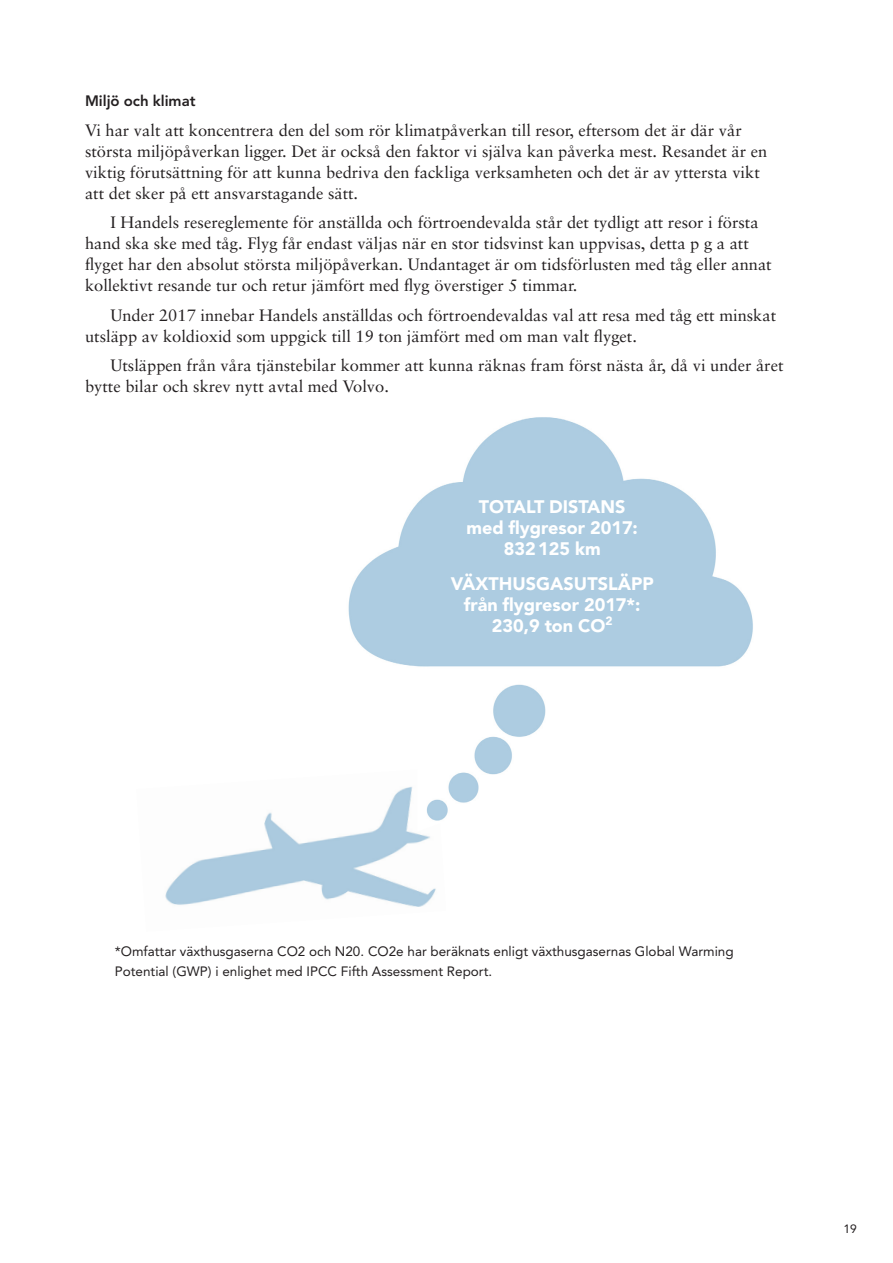
<style>
.page{position:relative;width:893px;height:1263px;background:#fff}
.page>*{position:absolute;margin:0;border:0;box-sizing:border-box;transform-origin:0 0}
.t1{font:900 18px/21px "Avenir LT Std";color:#fff;text-align:center}
.t2{font:16.5px/21px "Sabon";color:#231f20}
.t3{font:800 15px "Avenir LT Std";color:#231f20}
.t4{font:13.5px/19.5px "Avenir LT Std";color:#231f20}
.t5{font:12px "Avenir LT Std";color:#231f20}
</style>
<div class="page">
<img style="left:165px;top:786px;width:271px;height:121px">
<img style="left:348px;top:417px;width:405px;height:250px">
<img style="left:417px;top:684px;width:129px;height:148px">
<p class="t3" style="left:85px;top:92px;width:112px">Miljö och klimat</p>
<p class="t2" style="left:85px;top:121px;width:684px">Vi har valt att koncentrera den del som rör klimatpåverkan till resor, eftersom det är där vår största miljöpåverkan ligger. Det är också den faktor vi själva kan påverka mest. Resandet är en viktig förutsättning för att kunna bedriva den fackliga verksamheten och det är av yttersta vikt att det sker på ett ansvarstagande sätt.</p>
<p class="t2" style="left:85px;top:213px;width:688px;text-indent:26px">I Handels resereglemente för anställda och förtroendevalda står det tydligt att resor i första hand ska ske med tåg. Flyg får endast väljas när en stor tidsvinst kan uppvisas, detta p g a att flyget har den absolut största miljöpåverkan. Undantaget är om tidsförlusten med tåg eller annat kollektivt resande tur och retur jämfört med flyg överstiger 5 timmar.</p>
<p class="t2" style="left:85px;top:306px;width:693px;text-indent:26px">Under 2017 innebar Handels anställdas och förtroendevaldas val att resa med tåg ett minskat utsläpp av koldioxid som uppgick till 19 ton jämfört med om man valt flyget.</p>
<p class="t2" style="left:85px;top:356px;width:700px;text-indent:26px">Utsläppen från våra tjänstebilar kommer att kunna räknas fram först nästa år, då vi under året bytte bilar och skrev nytt avtal med Volvo.</p>
<p class="t1" style="left:466px;top:496px;width:173px">TOTALT DISTANS med flygresor 2017:<br>832 125 km</p>
<p class="t1" style="left:451px;top:573px;width:204px">VÄXTHUSGASUTSLÄPP från flygresor 2017*:<br>230,9 ton CO<sup>2</sup></p>
<p class="t4" style="left:115px;top:942px;width:620px">*Omfattar växthusgaserna CO2 och N20. CO2e har beräknats enligt växthusgasernas Global Warming<br>Potential (GWP) i enlighet med IPCC Fifth Assessment Report.</p>
<p class="t5" style="left:843px;top:1221px;width:15px">19</p>
</div>
